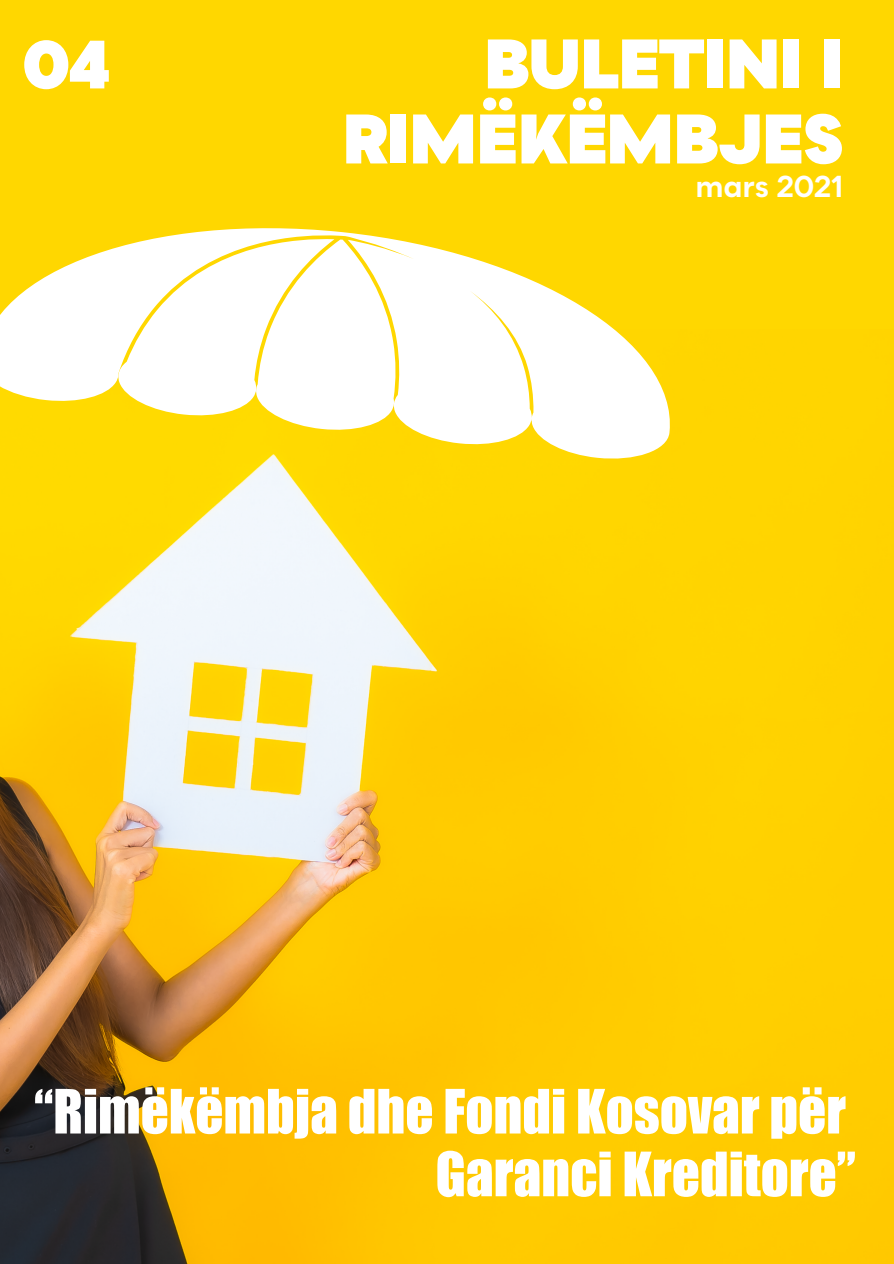
<style>
.page{position:relative;width:894px;height:1264px;background:#fff}
.page>*{position:absolute;margin:0;border:0;box-sizing:border-box;transform-origin:0 0}
.t1{font:900 67.5px/75px "Bozon";letter-spacing:-.005em;color:#fff;text-align:right}
.t2{font:56.4px/62.7px "Impact";color:#fff;text-align:right}
.t3{font:700 30px "Bozon";letter-spacing:-.005em;color:#fff}
</style>
<div class="page">
<img style="left:0;top:328px;width:893px;height:935px">
<div style="left:0;top:0;width:893px;height:328px;background:#ffd700"></div>
<svg style="left:0;top:228px;width:677px;height:234px"></svg>
<p class="t1" style="left:23px;top:28px;width:87px">04</p>
<p class="t1" style="left:342px;top:28px;width:502px">BULETINI I<br>RIMËKËMBJES</p>
<p class="t3" style="left:695px;top:166px;width:150px">mars 2021</p>
<p class="t2" style="left:34px;top:1078px;width:823px">“Rimëkëmbja dhe Fondi Kosovar për<br>Garanci Kreditore”</p>
</div>
